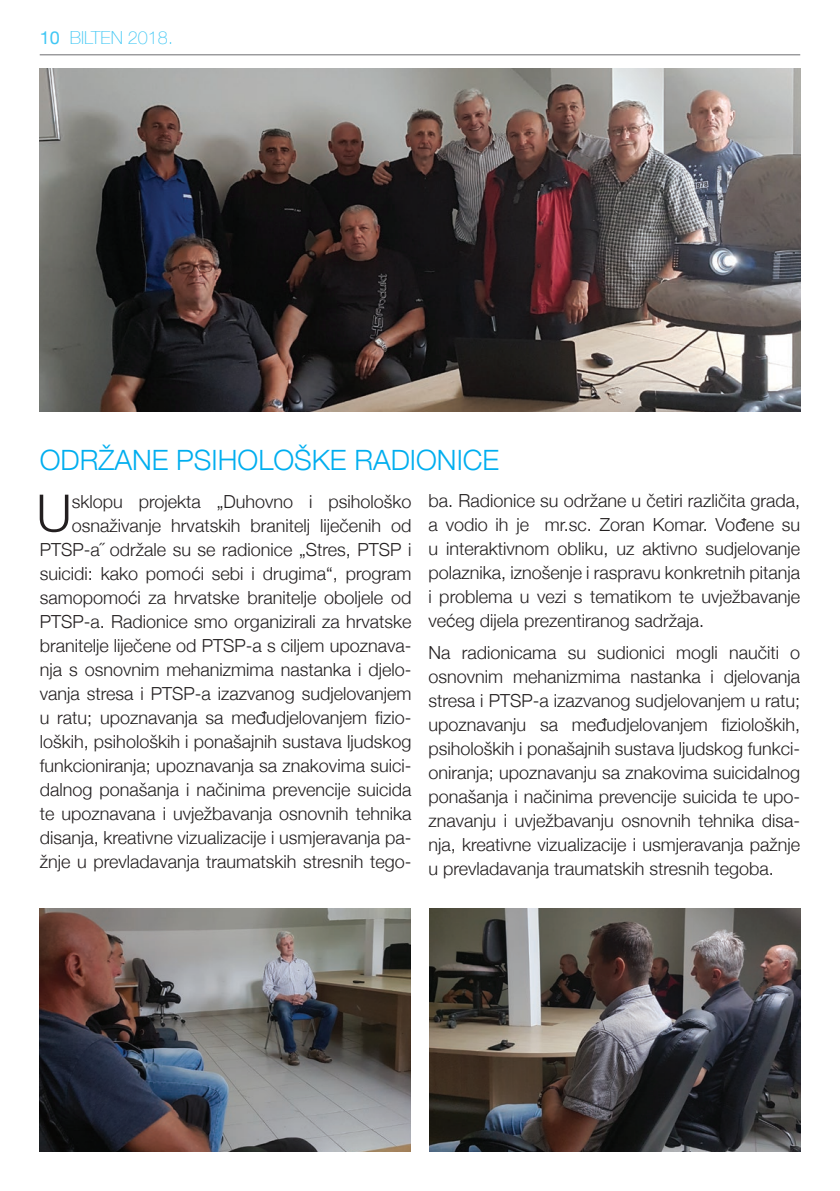
<style>
.page{position:relative;width:840px;height:1191px;background:#fff}
.page>*{position:absolute;margin:0;border:0;box-sizing:border-box;transform-origin:0 0}
.t1{font:300 51.6px "Helvetica Neue";color:#231f20}
.t2{font:300 28px "Helvetica Neue";color:#00aeef}
.t3{font:300 18px/24px "Helvetica Neue";color:#231f20;text-align:justify}
.t4{font:100 18px "Helvetica Neue";color:#40c7f4}
.s1{font-weight:400}
</style>
<div class="page">
<hr style="left:40px;top:54px;width:759px;height:1px;background:#6c6d70">
<img style="left:40px;top:908px;width:370px;height:243px">
<img style="left:429px;top:908px;width:370px;height:243px">
<img style="left:40px;top:68px;width:759px;height:343px">
<p class="t4" style="left:40px;top:24px;width:135px"><span class="s1">10</span> BILTEN 2018.</p>
<h2 class="t2" style="left:40px;top:438px;width:461px">ODRŽANE PSIHOLOŠKE RADIONICE</h2>
<h1 class="t1" style="left:36px;top:471px;width:37px">U</h1>
<p class="t3" style="left:40px;top:488px;width:373px;text-align:right">sklopu projekta „Duhovno i psihološko osnaživanje hrvatskih branitelj liječenih od PTSP-a˝ održale su se radionice „Stres, PTSP i suicidi: kako pomoći sebi i drugima“, program samopomoći za hrvatske branitelje oboljele od PTSP-a. Radionice smo organizirali za hrvatske branitelje liječene od PTSP-a s ciljem upoznava&shy;nja s osnovnim mehanizmima nastanka i djelo&shy;vanja stresa i PTSP-a izazvanog sudjelovanjem u ratu; upoznavanja sa međudjelovanjem fizio&shy;loških, psiholoških i ponašajnih sustava ljudskog funkcioniranja; upoznavanja sa znakovima suici&shy;dalnog ponašanja i načinima prevencije suicida te upoznavana i uvježbavanja osnovnih tehnika disanja, kreativne vizualizacije i usmjeravanja pa&shy;žnje u prevladavanja traumatskih stresnih tego-</p>
<p class="t3" style="left:428px;top:488px;width:373px">ba. Radionice su održane u četiri različita grada, a vodio ih je mr.sc. Zoran Komar. Vođene su u interaktivnom obliku, uz aktivno sudjelovanje polaznika, iznošenje i raspravu konkretnih pitanja i problema u vezi s tematikom te uvježbavanje većeg dijela prezentiranog sadržaja.</p>
<p class="t3" style="left:428px;top:639px;width:373px">Na radionicama su sudionici mogli naučiti o osnovnim mehanizmima nastanka i djelovanja stresa i PTSP-a izazvanog sudjelovanjem u ratu; upoznavanju sa međudjelovanjem fizioloških, psiholoških i ponašajnih sustava ljudskog funkci&shy;oniranja; upoznavanju sa znakovima suicidalnog ponašanja i načinima prevencije suicida te upo&shy;znavanju i uvježbavanju osnovnih tehnika disa&shy;nja, kreativne vizualizacije i usmjeravanja pažnje u prevladavanja traumatskih stresnih tegoba.</p>
</div>
